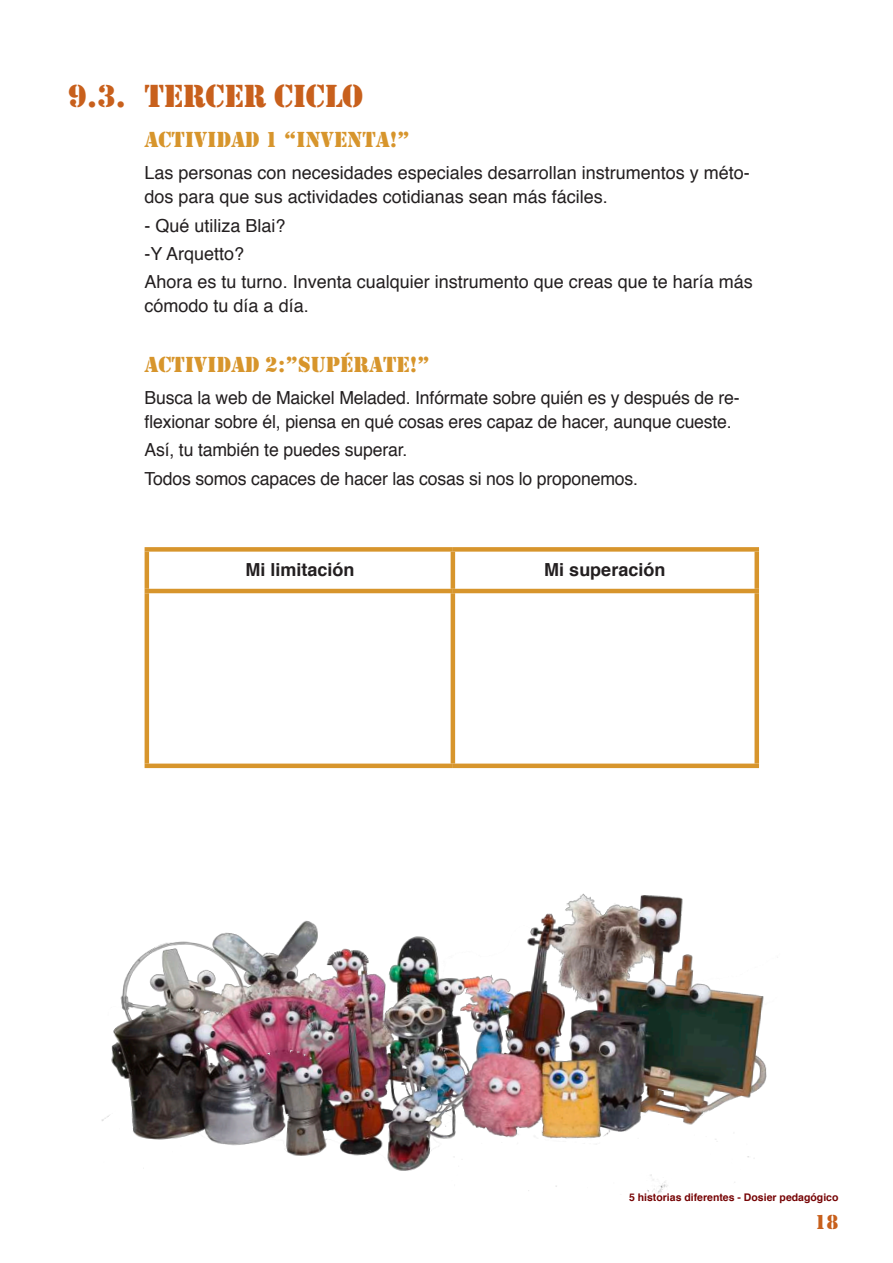
<style>
.page{position:relative;width:893px;height:1263px;background:#fff}
.page>*{position:absolute;margin:0;border:0;box-sizing:border-box;transform-origin:0 0}
.t1{font:33px "Stencil";letter-spacing:-.01em;color:#c8601c}
.t2{font:22.5px "Stencil";color:#d7952c}
.t3{font:21px "Stencil";color:#c8601c}
.t4{font:18px/28.2px "Helvetica";color:#231f20}
.t5{font:700 18px "Helvetica";color:#231f20}
.t6{font:700 10.5px "Helvetica";color:#760405}
</style>
<div class="page">
<div style="left:145px;top:547px;width:308px;height:5px;background:#d7952c"></div>
<hr style="left:145px;top:552px;width:4px;height:37px;background:#d7952c">
<div style="left:453px;top:547px;width:306px;height:5px;background:#d7952c"></div>
<hr style="left:451px;top:552px;width:4px;height:37px;background:#d7952c">
<div style="left:754px;top:552px;width:5px;height:37px;background:#d7952c"></div>
<hr style="left:145px;top:589px;width:308px;height:4px;background:#d7952c">
<hr style="left:145px;top:593px;width:4px;height:170px;background:#d7952c">
<hr style="left:453px;top:589px;width:306px;height:4px;background:#d7952c">
<hr style="left:451px;top:593px;width:4px;height:170px;background:#d7952c">
<div style="left:754px;top:593px;width:5px;height:170px;background:#d7952c"></div>
<div style="left:145px;top:763px;width:308px;height:5px;background:#d7952c"></div>
<div style="left:453px;top:763px;width:306px;height:5px;background:#d7952c"></div>
<img style="left:101px;top:893px;width:666px;height:307px">
<h1 class="t1" style="left:68px;top:77px;width:297px">9.3. TERCER CICLO</h1>
<p class="t2" style="left:145px;top:126px;width:14px">ACTI</p>
<p class="t2" style="left:194px;top:126px;width:28px">VIDAD</p>
<p class="t2" style="left:265px;top:126px;width:84px">1 “INVENTA</p>
<p class="t2" style="left:390px;top:126px;width:22px">!”</p>
<p class="t4" style="left:145px;top:162px;width:607px;line-height:24px">Las personas con necesidades especiales desarrollan instrumentos y méto&shy;dos para que sus actividades cotidianas sean más fáciles.</p>
<p class="t4" style="left:145px;top:212px;width:610px">- Qué utiliza Blai?<br>-Y Arquetto?<br>Ahora es tu turno. Inventa cualquier instrumento que creas que te haría más</p>
<p class="t4" style="left:145px;top:292px;width:166px">cómodo tu día a día.</p>
<p class="t2" style="left:145px;top:351px;width:14px">ACTI</p>
<p class="t2" style="left:194px;top:351px;width:28px">VIDAD</p>
<p class="t2" style="left:265px;top:351px;width:103px">2:”SUPÉRATE</p>
<p class="t2" style="left:410px;top:351px;width:22px">!”</p>
<p class="t4" style="left:145px;top:386px;width:597px;line-height:24px">Busca la web de Maickel Meladed. Infórmate sobre quién es y después de re&shy;flexionar sobre él, piensa en qué cosas eres capaz de hacer, aunque cueste.</p>
<p class="t4" style="left:145px;top:436px;width:495px">Así, tu también te puedes superar.<br>Todos somos capaces de hacer las cosas si nos lo proponemos.</p>
<p class="t5" style="left:245px;top:555px;width:111px">Mi limitación</p>
<p class="t5" style="left:544px;top:555px;width:123px">Mi superación</p>
<p class="t6" style="left:629px;top:1188px;width:211px">5 historias diferentes - Dosier pedagógico</p>
<p class="t3" style="left:814px;top:1210px;width:26px">18</p>
</div>
